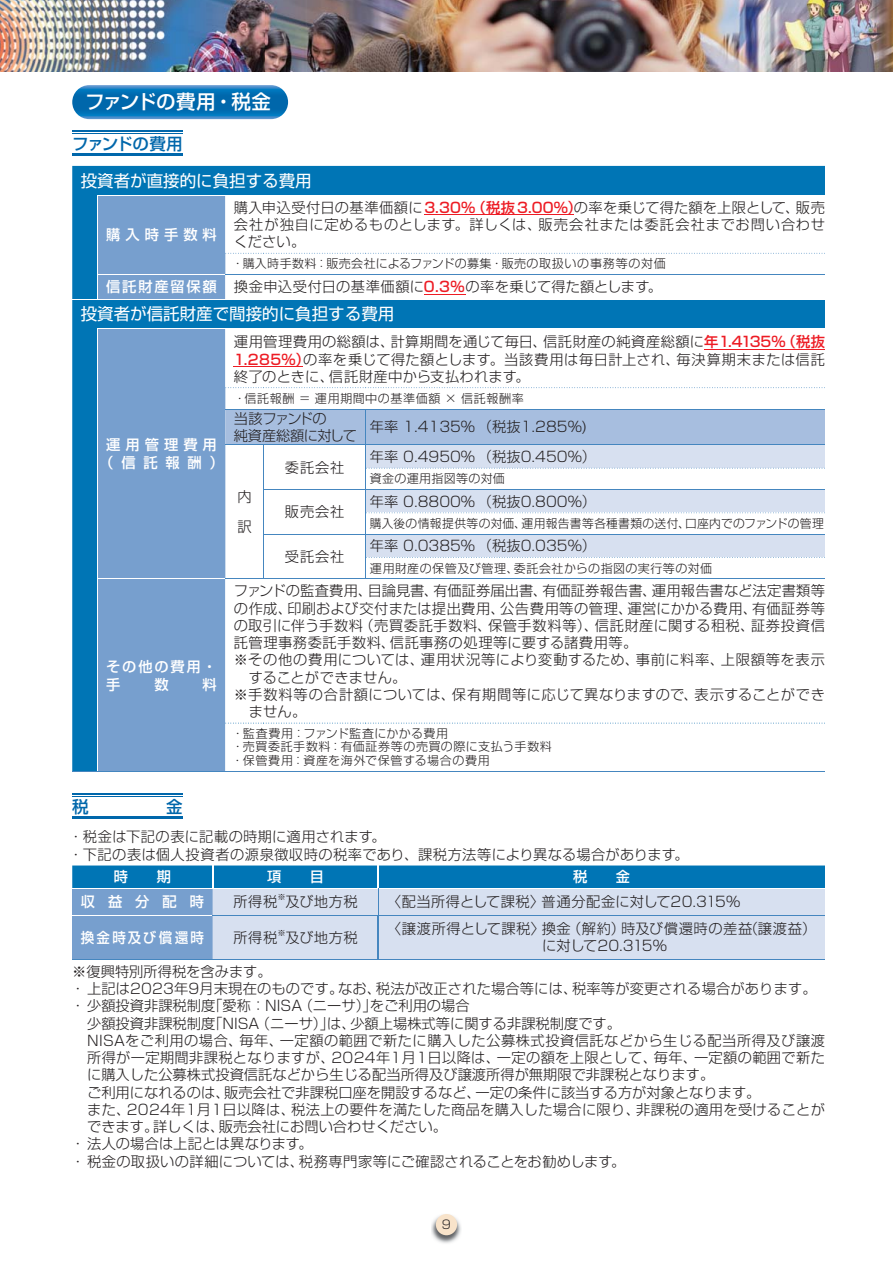
<style>
.page{position:relative;width:893px;height:1263px;background:#fff}
.page>*{position:absolute;margin:0;border:0;box-sizing:border-box;transform-origin:0 0}
.t1{font:19.5px "Shin Go Pro Medium 90 pv RKSJ H";letter-spacing:-.01em;color:#fff}
.t2{font:16.5px "Shin Go Pro Regular 90 pv RKSJ H";color:#fff}
.t3{font:16.5px "Shin Go Pro Medium 90 pv RKSJ H";letter-spacing:-.04em;color:#0067ab}
.t4{font:14.25px/17.2px "Shin Go Pro Light 90 pv RKSJ H";letter-spacing:.015em;color:#231f20;text-align:justify}
.t5{font:14.25px "Shin Go Pro Light 90 pv RKSJ H";letter-spacing:.035em;color:#231f20}
.t6{font:14.25px/18px "Shin Go Pro Medium 90 pv RKSJ H";letter-spacing:.35em;color:#fff;text-align:center}
.t7{font:14.25px "Shin Go Pro Light 90 pv RKSJ H";letter-spacing:.045em;color:#231f20}
.t8{font:14.25px/17.2px "Shin Go Pro Light 90 pv RKSJ H";letter-spacing:-.035em;color:#231f20}
.t9{font:14.25px "Shin Go Pro Medium 90 pv RKSJ H";letter-spacing:.17em;color:#fff;scale:.95 1}
.t10{font:12px/13.5px "Shin Go Pro Light 90 pv RKSJ H";letter-spacing:.04em;color:#231f20}
.t11{font:12px "Shin Go Pro Light 90 pv RKSJ H";letter-spacing:.02em;color:#231f20}
.t12{font:8.25px "Shin Go Pro Light 90 pv RKSJ H";color:#231f20}
.s1{font-family:"Shin Go Pro Medium 90 pv RKSJ H";color:#ed1c24}
.s2{font-family:"Shin Go Pro Medium 90 pv RKSJ H";color:#fff}
</style>
<div class="page">
<img style="left:431px;top:1214px;width:30px;height:29px">
<div style="left:436px;top:1214px;width:21px;height:21px;background:#f8e3ca;border-radius:50%"></div>
<img style="left:0;top:0;width:892px;height:72px">
<svg style="left:72px;top:85px;width:216px;height:34px;background:#0e73b6"></svg>
<hr style="left:72px;top:153px;width:111px;height:1px;background:#0067ab">
<hr style="left:72px;top:155px;width:111px;height:1px;background:#0067ab">
<hr style="left:72px;top:130px;width:111px;height:2px;background:#0067ab">
<hr style="left:72px;top:133px;width:111px;height:1px;background:#0067ab">
<div style="left:72px;top:166px;width:753px;height:605px;background:#0075b5"></div>
<div style="left:98px;top:196px;width:127px;height:575px;background:#779fce"></div>
<svg style="left:225px;top:196px;width:600px;height:575px"></svg>
<div style="left:366px;top:535px;width:459px;height:22px;background:#d7e0f0"></div>
<hr style="left:97px;top:578px;width:128px;height:1px;background:#fff">
<hr style="left:97px;top:329px;width:1px;height:249px;background:#fff">
<hr style="left:97px;top:579px;width:1px;height:192px;background:#fff">
<hr style="left:97px;top:328px;width:728px;height:1px;background:#fff">
<hr style="left:97px;top:195px;width:728px;height:1px;background:#fff">
<hr style="left:97px;top:196px;width:1px;height:78px;background:#fff">
<hr style="left:97px;top:274px;width:128px;height:1px;background:#fff">
<svg style="left:97px;top:275px;width:1px;height:24px"></svg>
<hr style="left:72px;top:299px;width:753px;height:1px;background:#fff">
<svg style="left:225px;top:722px;width:600px;height:2px"></svg>
<hr style="left:72px;top:771px;width:753px;height:1px;background:#4586bf">
<svg style="left:225px;top:409px;width:600px;height:125px"></svg>
<hr style="left:263px;top:534px;width:103px;height:1px;background:#4586bf">
<hr style="left:264px;top:578px;width:102px;height:1px;background:#4586bf">
<hr style="left:366px;top:534px;width:459px;height:1px;background:#4586bf">
<hr style="left:365px;top:535px;width:1px;height:43px;background:#4586bf">
<hr style="left:366px;top:578px;width:459px;height:1px;background:#4586bf">
<svg style="left:366px;top:557px;width:459px;height:1px"></svg>
<hr style="left:225px;top:444px;width:39px;height:1px;background:#4586bf">
<hr style="left:263px;top:445px;width:1px;height:44px;background:#4586bf">
<hr style="left:263px;top:490px;width:1px;height:44px;background:#4586bf">
<hr style="left:263px;top:535px;width:1px;height:43px;background:#4586bf">
<hr style="left:225px;top:578px;width:39px;height:1px;background:#4586bf">
<svg style="left:225px;top:387px;width:600px;height:1px"></svg>
<svg style="left:225px;top:253px;width:600px;height:1px"></svg>
<hr style="left:225px;top:274px;width:600px;height:1px;background:#4586bf">
<hr style="left:424px;top:215px;width:150px;height:1px;background:#ed1c24">
<hr style="left:424px;top:294px;width:42px;height:1px;background:#ed1c24">
<hr style="left:704px;top:349px;width:121px;height:1px;background:#ed1c24">
<hr style="left:234px;top:366px;width:69px;height:1px;background:#ed1c24">
<hr style="left:72px;top:816px;width:111px;height:1px;background:#0067ab">
<hr style="left:72px;top:818px;width:111px;height:1px;background:#0067ab">
<hr style="left:72px;top:793px;width:111px;height:2px;background:#0067ab">
<hr style="left:72px;top:796px;width:111px;height:1px;background:#0067ab">
<svg style="left:72px;top:866px;width:753px;height:94px;background:#95bcdc"></svg>
<h1 class="t1" style="left:85px;top:94px;width:187px">ファンドの費用・税金</h1>
<p class="t3" style="left:72px;top:137px;width:112px">ファンドの費用</p>
<p class="t2" style="left:81px;top:174px;width:233px">投資者が直接的に負担する費用</p>
<p class="t6" style="left:106px;top:228px;width:112px">購入時手数料</p>
<p class="t4" style="left:234px;top:201px;width:593px">購入申込受付日の基準価額に<span class="s1">3.30%（税抜 3.00%）</span>の率を乗じて得た額を上限として、販売会社が独自に定めるものとします。詳しくは、販売会社または委託会社までお問い合わせください。</p>
<p class="t10" style="left:232px;top:258px;width:435px">・購入時手数料：販売会社によるファンドの募集・販売の取扱いの事務等の対価</p>
<p class="t4" style="left:106px;top:280px;width:557px"><span class="s2">信託財産留保額</span> 換金申込受付日の基準価額に<span class="s1">0.3％</span>の率を乗じて得た額とします。</p>
<p class="t2" style="left:81px;top:308px;width:315px">投資者が信託財産で間接的に負担する費用</p>
<p class="t6" style="left:99px;top:438px;width:126px">運用管理費用（信託報酬）</p>
<p class="t6" style="left:106px;top:659px;width:112px;text-align:left">その他の費用・手</p>
<p class="t6" style="left:154px;top:677px;width:16px">数</p>
<p class="t6" style="left:203px;top:677px;width:16px">料</p>
<p class="t4" style="left:234px;top:335px;width:593px">運用管理費用の総額は、計算期間を通じて毎日、信託財産の純資産総額に<span class="s1">年1.4135％（税抜1.285％）</span>の率を乗じて得た額とします。当該費用は毎日計上され、毎決算期末または信託終了のときに、信託財産中から支払われます。</p>
<p class="t10" style="left:234px;top:393px;width:291px">・信託報酬 ＝ 運用期間中の基準価額 × 信託報酬率</p>
<p class="t8" style="left:234px;top:412px;width:125px">当該ファンドの<br>純資産総額に対して</p>
<p class="t4" style="left:370px;top:420px;width:219px">年率 1.4135％ （税抜1.285％)</p>
<p class="t4" style="left:237px;top:484px;width:15px;line-height:30px">内訳</p>
<p class="t4" style="left:285px;top:461px;width:61px">委託会社</p>
<p class="t4" style="left:285px;top:505px;width:61px">販売会社</p>
<p class="t4" style="left:285px;top:550px;width:61px">受託会社</p>
<p class="t4" style="left:370px;top:450px;width:228px">年率 0.4950％ （税抜0.450％）</p>
<p class="t10" style="left:370px;top:474px;width:136px">資金の運用指図等の対価</p>
<p class="t4" style="left:370px;top:495px;width:228px">年率 0.8800％ （税抜0.800％）</p>
<p class="t11" style="left:370px;top:519px;width:455px">購入後の情報提供等の対価、運用報告書等各種書類の送付、口座内でのファンドの管理</p>
<p class="t4" style="left:370px;top:539px;width:228px">年率 0.0385％ （税抜0.035％）</p>
<p class="t10" style="left:370px;top:563px;width:344px">運用財産の保管及び管理、委託会社からの指図の実行等の対価</p>
<p class="t4" style="left:234px;top:584px;width:593px">ファンドの監査費用、目論見書、有価証券届出書、有価証券報告書、運用報告書など法定書類等</p>
<p class="t4" style="left:234px;top:602px;width:593px">の作成、印刷および交付または提出費用、公告費用等の管理、運営にかかる費用、有価証券等</p>
<p class="t5" style="left:234px;top:620px;width:593px">の取引に伴う手数料（売買委託手数料、保管手数料等）、信託財産に関する租税、証券投資信</p>
<p class="t4" style="left:234px;top:636px;width:405px">託管理事務委託手数料、信託事務の処理等に要する諸費用等。</p>
<p class="t7" style="left:234px;top:655px;width:593px">※その他の費用については、運用状況等により変動するため、事前に料率、上限額等を表示</p>
<p class="t4" style="left:249px;top:671px;width:159px">することができません。</p>
<p class="t4" style="left:234px;top:688px;width:593px">※手数料等の合計額については、保有期間等に応じて異なりますので、表示することができ</p>
<p class="t4" style="left:249px;top:705px;width:59px">ません。</p>
<p class="t10" style="left:232px;top:728px;width:322px">・監査費用：ファンド監査にかかる費用<br>・売買委託手数料：有価証券等の売買の際に支払う手数料・保管費用：資産を海外で保管する場合の費用</p>
<p class="t3" style="left:72px;top:800px;width:18px">税</p>
<p class="t3" style="left:166px;top:800px;width:18px">金</p>
<p class="t4" style="left:69px;top:830px;width:621px">・税金は下記の表に記載の時期に適用されます。<br>・下記の表は個人投資者の源泉徴収時の税率であり、課税方法等により異なる場合があります。</p>
<p class="t6" style="left:114px;top:870px;width:58px">時　　期</p>
<p class="t6" style="left:267px;top:870px;width:58px">項　　目</p>
<p class="t6" style="left:573px;top:870px;width:58px">税　　金</p>
<p class="t6" style="left:81px;top:895px;width:125px">収益分配時</p>
<p class="t4" style="left:233px;top:895px;width:45px">所得税</p>
<p class="t12" style="left:277px;top:894px;width:10px">※</p>
<p class="t4" style="left:286px;top:895px;width:73px">及び地方税</p>
<p class="t4" style="left:387px;top:895px;width:355px">〈配当所得として課税〉普通分配金に対して20.315％</p>
<p class="t9" style="left:81px;top:932px;width:131px">換金時及び償還時</p>
<p class="t4" style="left:233px;top:931px;width:45px">所得税</p>
<p class="t12" style="left:277px;top:930px;width:10px">※</p>
<p class="t4" style="left:286px;top:931px;width:73px">及び地方税</p>
<p class="t4" style="left:387px;top:922px;width:431px;text-align:center">〈譲渡所得として課税〉換金（解約）時及び償還時の差益（譲渡益）に対して20.315％</p>
<p class="t4" style="left:72px;top:965px;width:201px">※復興特別所得税を含みます。</p>
<p class="t4" style="left:71px;top:982px;width:747px">・上記は2023年9月末現在のものです。なお、税法が改正された場合等には、税率等が変更される場合があります。</p>
<p class="t4" style="left:71px;top:999px;width:400px">・少額投資非課税制度「愛称：NISA（ニーサ）」をご利用の場合</p>
<p class="t4" style="left:87px;top:1016px;width:535px">少額投資非課税制度「NISA（ニーサ）」は、少額上場株式等に関する非課税制度です。</p>
<p class="t5" style="left:87px;top:1035px;width:739px">NISAをご利用の場合、毎年、一定額の範囲で新たに購入した公募株式投資信託などから生じる配当所得及び譲渡</p>
<p class="t4" style="left:87px;top:1051px;width:739px">所得が一定期間非課税となりますが、2024年1月1日以降は、一定の額を上限として、毎年、一定額の範囲で新た</p>
<p class="t4" style="left:87px;top:1068px;width:628px">に購入した公募株式投資信託などから生じる配当所得及び譲渡所得が無期限で非課税となります。</p>
<p class="t4" style="left:87px;top:1085px;width:675px">ご利用になれるのは、販売会社で非課税口座を開設するなど、一定の条件に該当する方が対象となります。</p>
<p class="t4" style="left:87px;top:1103px;width:739px">また、2024年1月1日以降は、税法上の要件を満たした商品を購入した場合に限り、非課税の適用を受けることが</p>
<p class="t4" style="left:87px;top:1120px;width:361px">できます。詳しくは、販売会社にお問い合わせください。</p>
<p class="t4" style="left:71px;top:1137px;width:243px">・ 法人の場合は上記とは異なります。</p>
<p class="t4" style="left:71px;top:1154px;width:556px">・ 税金の取扱いの詳細については、税務専門家等にご確認されることをお勧めします。</p>
<p class="t10" style="left:442px;top:1220px;width:11px">9</p>
</div>
